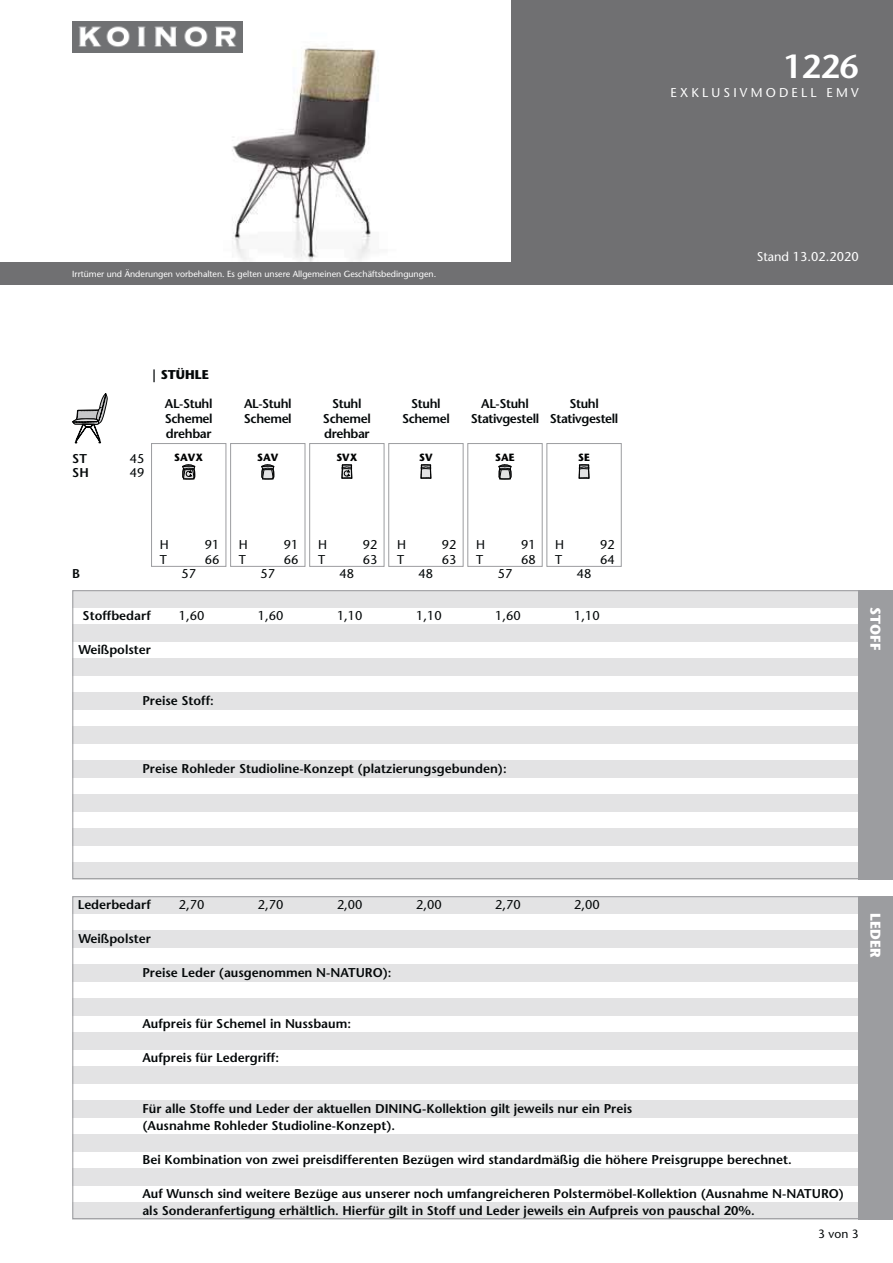
<style>
.page{position:relative;width:893px;height:1263px;background:#fff}
.page>*{position:absolute;margin:0;border:0;box-sizing:border-box;transform-origin:0 0}
.t1{font:600 33px "Stone Sans";color:#fff}
.t2{font:700 14.25px "Stone Sans";color:#fff}
.t3{font:600 12.75px/17px "Stone Sans";color:#040809}
.t4{font:12.75px "Stone Sans";color:#040809}
.t5{font:600 12.75px/14.7px "Stone Sans";letter-spacing:-.03em;color:#040809;text-align:center}
.t6{font:12.75px "Stone Sans";letter-spacing:.25em;color:#fff}
.t7{font:12.75px "Stone Sans";color:#fff}
.t8{font:700 12.75px "Stone Sans";color:#040809}
.t9{font:12px "Stone Sans";color:#040809}
.t10{font:700 10.5px "Stone Sans";color:#010202}
.t11{font:8.85px "Stone Sans";color:#fff}
</style>
<div class="page">
<div style="left:0;top:0;width:893px;height:285px;background:#707072"></div>
<svg style="left:72px;top:590px;width:821px;height:630px"></svg>
<div style="left:859px;top:590px;width:34px;height:289px;background:#9c9da0"></div>
<div style="left:859px;top:896px;width:34px;height:323px;background:#9c9da0"></div>
<img style="left:0;top:0;width:510px;height:262px">
<img style="left:72px;top:21px;width:170px;height:31px">
<svg style="left:72px;top:393px;width:35px;height:50px"></svg>
<div style="left:151px;top:443px;width:75px;height:124px;border:1px solid #9c9da0"></div>
<svg style="left:182px;top:464px;width:13px;height:16px"></svg>
<div style="left:230px;top:443px;width:75px;height:124px;border:1px solid #9c9da0"></div>
<svg style="left:261px;top:464px;width:13px;height:16px"></svg>
<div style="left:309px;top:443px;width:75px;height:124px;border:1px solid #9c9da0"></div>
<svg style="left:341px;top:464px;width:12px;height:15px"></svg>
<div style="left:388px;top:443px;width:75px;height:124px;border:1px solid #9c9da0"></div>
<svg style="left:420px;top:464px;width:12px;height:15px"></svg>
<div style="left:468px;top:443px;width:74px;height:124px;border:1px solid #9c9da0"></div>
<svg style="left:498px;top:464px;width:13px;height:16px"></svg>
<div style="left:547px;top:443px;width:74px;height:124px;border:1px solid #9c9da0"></div>
<svg style="left:579px;top:464px;width:11px;height:15px"></svg>
<h1 class="t1" style="left:783px;top:54px;width:77px">1226</h1>
<p class="t6" style="left:670px;top:88px;width:190px">EXKLUSIVMODELL EMV</p>
<p class="t11" style="left:72px;top:270px;width:365px">Irrtümer und Änderungen vorbehalten. Es gelten unsere Allgemeinen Geschäftsbedingungen.</p>
<p class="t8" style="left:151px;top:370px;width:59px">| STÜHLE</p>
<p class="t3" style="left:72px;top:451px;width:16px">ST</p>
<p class="t4" style="left:130px;top:454px;width:16px">45</p>
<p class="t3" style="left:72px;top:466px;width:18px">SH</p>
<p class="t4" style="left:130px;top:468px;width:16px">49</p>
<p class="t3" style="left:165px;top:398px;width:49px;line-height:14.7px;text-align:justify">AL-Stuhl Schemel drehbar</p>
<p class="t5" style="left:244px;top:398px;width:49px;text-align:left">AL-Stuhl<br>Schemel</p>
<p class="t5" style="left:323px;top:398px;width:49px">Stuhl<br>Schemel drehbar</p>
<p class="t5" style="left:402px;top:398px;width:49px">Stuhl<br>Schemel</p>
<p class="t5" style="left:471px;top:398px;width:70px">AL-Stuhl<br>Stativgestell</p>
<p class="t5" style="left:550px;top:398px;width:70px">Stuhl<br>Stativgestell</p>
<p class="t10" style="left:174px;top:453px;width:30px">SAVX</p>
<p class="t10" style="left:257px;top:453px;width:23px">SAV</p>
<p class="t10" style="left:336px;top:453px;width:23px">SVX</p>
<p class="t10" style="left:419px;top:453px;width:15px">SV</p>
<p class="t10" style="left:495px;top:453px;width:21px">SAE</p>
<p class="t10" style="left:578px;top:453px;width:13px">SE</p>
<p class="t3" style="left:72px;top:566px;width:9px">B</p>
<p class="t4" style="left:160px;top:540px;width:10px">H</p>
<p class="t4" style="left:205px;top:540px;width:16px">91</p>
<p class="t4" style="left:160px;top:554px;width:9px">T</p>
<p class="t4" style="left:205px;top:554px;width:16px">66</p>
<p class="t4" style="left:239px;top:540px;width:10px">H</p>
<p class="t4" style="left:284px;top:540px;width:16px">91</p>
<p class="t4" style="left:239px;top:554px;width:9px">T</p>
<p class="t4" style="left:284px;top:554px;width:16px">66</p>
<p class="t4" style="left:318px;top:540px;width:10px">H</p>
<p class="t4" style="left:363px;top:540px;width:16px">92</p>
<p class="t4" style="left:318px;top:554px;width:9px">T</p>
<p class="t4" style="left:363px;top:554px;width:16px">63</p>
<p class="t4" style="left:397px;top:540px;width:10px">H</p>
<p class="t4" style="left:442px;top:540px;width:16px">92</p>
<p class="t4" style="left:397px;top:554px;width:9px">T</p>
<p class="t4" style="left:442px;top:554px;width:16px">63</p>
<p class="t4" style="left:476px;top:540px;width:10px">H</p>
<p class="t4" style="left:521px;top:540px;width:16px">91</p>
<p class="t4" style="left:476px;top:554px;width:9px">T</p>
<p class="t4" style="left:521px;top:554px;width:16px">68</p>
<p class="t4" style="left:555px;top:540px;width:10px">H</p>
<p class="t4" style="left:600px;top:540px;width:16px">92</p>
<p class="t4" style="left:555px;top:554px;width:9px">T</p>
<p class="t4" style="left:600px;top:554px;width:16px">64</p>
<p class="t4" style="left:181px;top:569px;width:16px">57</p>
<p class="t4" style="left:260px;top:569px;width:16px">57</p>
<p class="t4" style="left:340px;top:569px;width:16px">48</p>
<p class="t4" style="left:419px;top:569px;width:16px">48</p>
<p class="t4" style="left:498px;top:569px;width:16px">57</p>
<p class="t4" style="left:577px;top:569px;width:16px">48</p>
<p class="t3" style="left:83px;top:609px;width:70px">Stoffbedarf</p>
<p class="t3" style="left:78px;top:643px;width:74px">Weißpolster</p>
<p class="t3" style="left:142px;top:694px;width:73px">Preise Stoff:</p>
<p class="t4" style="left:179px;top:611px;width:27px">1,60</p>
<p class="t4" style="left:258px;top:611px;width:27px">1,60</p>
<p class="t4" style="left:337px;top:611px;width:27px">1,10</p>
<p class="t4" style="left:416px;top:611px;width:27px">1,10</p>
<p class="t4" style="left:495px;top:611px;width:27px">1,60</p>
<p class="t4" style="left:574px;top:611px;width:27px">1,10</p>
<p class="t3" style="left:142px;top:762px;width:366px">Preise Rohleder Studioline-Konzept (platzierungsgebunden):</p>
<p class="t7" style="left:757px;top:252px;width:103px">Stand 13.02.2020</p>
<p class="t2" style="left:881px;top:607px;width:44px;rotate:90deg">STOFF</p>
<p class="t3" style="left:78px;top:898px;width:75px">Lederbedarf</p>
<p class="t3" style="left:78px;top:932px;width:74px">Weißpolster</p>
<p class="t3" style="left:142px;top:966px;width:251px">Preise Leder (ausgenommen N-NATURO):</p>
<p class="t3" style="left:142px;top:1017px;width:210px">Aufpreis für Schemel in Nussbaum:</p>
<p class="t3" style="left:142px;top:1051px;width:138px">Aufpreis für Ledergriff:</p>
<p class="t3" style="left:142px;top:1102px;width:491px">Für alle Stoffe und Leder der aktuellen DINING-Kollektion gilt jeweils nur ein Preis (Ausnahme Rohleder Studioline-Konzept).</p>
<p class="t3" style="left:142px;top:1153px;width:651px">Bei Kombination von zwei preisdifferenten Bezügen wird standardmäßig die höhere Preisgruppe berechnet.</p>
<p class="t3" style="left:142px;top:1187px;width:703px">Auf Wunsch sind weitere Bezüge aus unserer noch umfangreicheren Polstermöbel-Kollektion (Ausnahme N-NATURO) als Sonderanfertigung erhältlich. Hierfür gilt in Stoff und Leder jeweils ein Aufpreis von pauschal 20%.</p>
<p class="t4" style="left:179px;top:900px;width:27px">2,70</p>
<p class="t4" style="left:258px;top:900px;width:27px">2,70</p>
<p class="t4" style="left:337px;top:900px;width:27px">2,00</p>
<p class="t4" style="left:416px;top:900px;width:27px">2,00</p>
<p class="t4" style="left:495px;top:900px;width:27px">2,70</p>
<p class="t4" style="left:574px;top:900px;width:27px">2,00</p>
<p class="t9" style="left:818px;top:1229px;width:42px">3 von 3</p>
<p class="t2" style="left:881px;top:913px;width:46px;rotate:90deg">LEDER</p>
</div>
